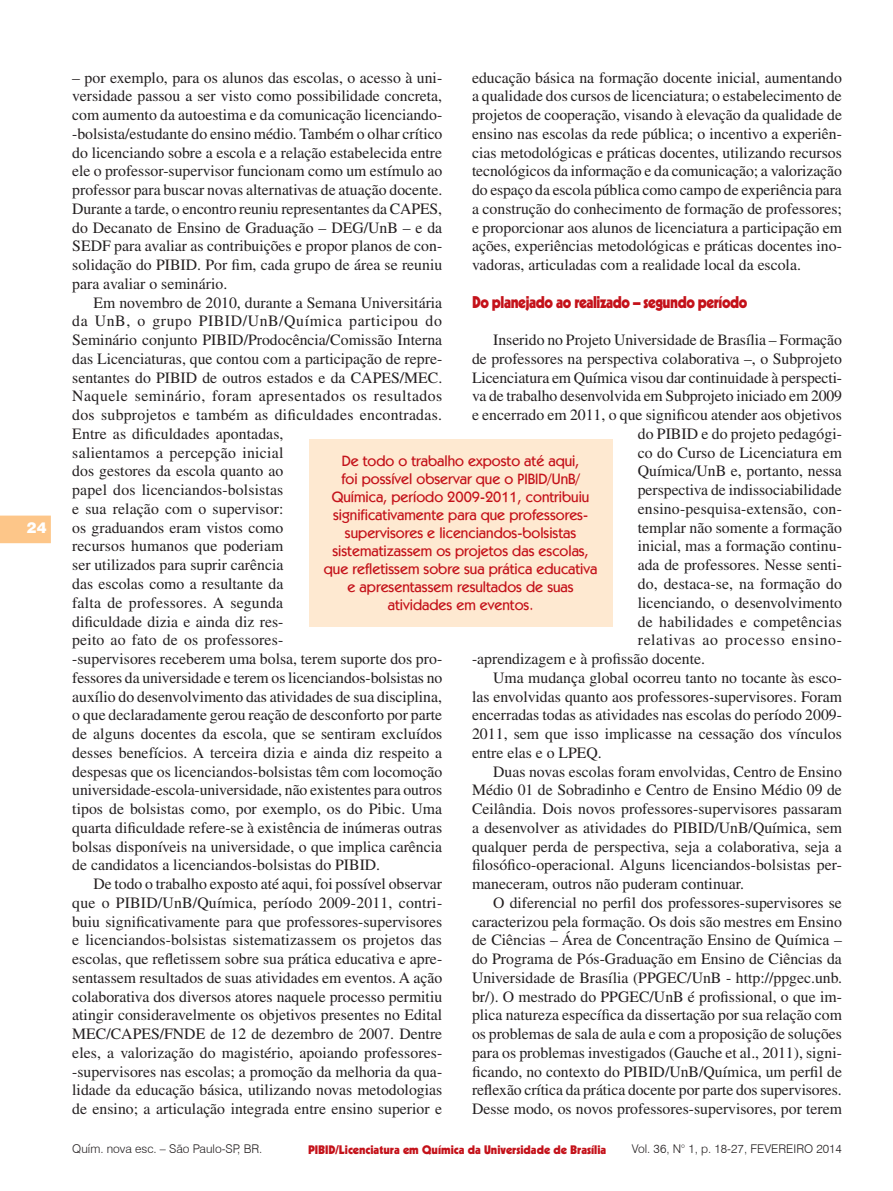
<style>
.page{position:relative;width:893px;height:1191px;background:#fff}
.page>*{position:absolute;margin:0;border:0;box-sizing:border-box;transform-origin:0 0}
.Seção{font:900 16.5px "Kabel";letter-spacing:-.03em;color:#c4121a;scale:.9 1}
.t1{font:15.75px/18.8px "Times";color:#231f20;text-align:justify}
.t2{font:15.75px "Times";letter-spacing:.04em;color:#231f20}
.Olho{font:500 15px/18px "Kabel IT Cby BT";color:#c4121a;text-align:center}
.t3{font:900 15px "Swiss 721 BT";color:#fff}
.t4{font:300 12px "Swiss 721 BT";color:#231f20}
.t5{font:900 12px "Kabel";color:#c4121a}
</style>
<div class="page">
<svg style="left:0;top:515px;width:51px;height:28px"></svg>
<div style="left:309px;top:439px;width:303px;height:187px;background:#fee9d1"></div>
<p class="t3" style="left:27px;top:518px;width:21px">24</p>
<p class="t1" style="left:72px;top:68px;width:372px">– por exemplo, para os alunos das escolas, o acesso à uni&shy;versidade passou a ser visto como possibilidade concreta, com aumento da autoestima e da comunicação licenciando--bolsista/estudante do ensino médio. Também o olhar crítico do licenciando sobre a escola e a relação estabelecida entre ele o professor-supervisor funcionam como um estímulo ao professor para buscar novas alternativas de atuação docente.<br>Durante a tarde, o encontro reuniu representantes da CAPES, do Decanato de Ensino de Graduação – DEG/UnB – e da SEDF para avaliar as contribuições e propor planos de con&shy;solidação do PIBID. Por fim, cada grupo de área se reuniu para avaliar o seminário.</p>
<p class="t1" style="left:72px;top:293px;width:372px;text-align:left;text-indent:21px">Em novembro de 2010, durante a Semana Universitária da UnB, o grupo PIBID/UnB/Química participou do Seminário conjunto PIBID/Prodocência/Comissão Interna das Licenciaturas, que contou com a participação de repre&shy;sentantes do PIBID de outros estados e da CAPES/MEC.<br>Naquele seminário, foram apresentados os resultados dos subprojetos e também as dificuldades encontradas.<br>Entre as dificuldades apontadas,<br>salientamos a percepção inicial<br>dos gestores da escola quanto ao<br>papel dos licenciandos-bolsistas<br>e sua relação com o supervisor:<br>os graduandos eram vistos como<br>recursos humanos que poderiam<br>ser utilizados para suprir carência<br>das escolas como a resultante da<br>falta de professores. A segunda<br>dificuldade dizia e ainda diz res-<br>peito ao fato de os professores-<br>-supervisores receberem uma bolsa, terem suporte dos pro&shy;fessores da universidade e terem os licenciandos-bolsistas no auxílio do desenvolvimento das atividades de sua disciplina, o que declaradamente gerou reação de desconforto por parte de alguns docentes da escola, que se sentiram excluídos desses benefícios. A terceira dizia e ainda diz respeito a despesas que os licenciandos-bolsistas têm com locomoção universidade-escola-universidade, não existentes para outros tipos de bolsistas como, por exemplo, os do Pibic. Uma quarta dificuldade refere-se à existência de inúmeras outras bolsas disponíveis na universidade, o que implica carência de candidatos a licenciandos-bolsistas do PIBID.</p>
<p class="t1" style="left:72px;top:874px;width:371px;text-indent:21px">De todo o trabalho exposto até aqui, foi possível observar que o PIBID/UnB/Química, período 2009-2011, contri&shy;buiu significativamente para que professores-supervisores e licenciandos-bolsistas sistematizassem os projetos das escolas, que refletissem sobre sua prática educativa e apre&shy;sentassem resultados de suas atividades em eventos. A ação colaborativa dos diversos atores naquele processo permitiu atingir consideravelmente os objetivos presentes no Edital MEC/CAPES/FNDE de 12 de dezembro de 2007. Dentre eles, a valorização do magistério, apoiando professores--supervisores nas escolas; a promoção da melhoria da qua&shy;lidade da educação básica, utilizando novas metodologias de ensino; a articulação integrada entre ensino superior e</p>
<p class="t1" style="left:472px;top:68px;width:371px">educação básica na formação docente inicial, aumentando a qualidade dos cursos de licenciatura; o estabelecimento de projetos de cooperação, visando à elevação da qualidade de ensino nas escolas da rede pública; o incentivo a experiên&shy;cias metodológicas e práticas docentes, utilizando recursos tecnológicos da informação e da comunicação; a valorização do espaço da escola pública como campo de experiência para a construção do conhecimento de formação de professores; e proporcionar aos alunos de licenciatura a participação em ações, experiências metodológicas e práticas docentes ino&shy;vadoras, articuladas com a realidade local da escola.</p>
<p class="Seção" style="left:472px;top:291px;width:307px">Do planejado ao realizado – segundo período</p>
<p class="t1" style="left:493px;top:330px;width:350px">Inserido no Projeto Universidade de Brasília – Formação</p>
<p class="t1" style="left:472px;top:349px;width:371px">de professores na perspectiva colaborativa –, o Subprojeto</p>
<p class="t1" style="left:472px;top:368px;width:371px">Licenciatura em Química visou dar continuidade à perspecti-</p>
<p class="t1" style="left:472px;top:387px;width:372px">va de trabalho desenvolvida em Subprojeto iniciado em 2009</p>
<p class="t1" style="left:472px;top:405px;width:371px">e encerrado em 2011, o que significou atender aos objetivos</p>
<p class="t1" style="left:638px;top:424px;width:206px">do PIBID e do projeto pedagógi-</p>
<p class="t1" style="left:638px;top:443px;width:206px">co do Curso de Licenciatura em</p>
<p class="t1" style="left:638px;top:462px;width:206px">Química/UnB e, portanto, nessa</p>
<p class="t1" style="left:638px;top:480px;width:205px">perspectiva de indissociabilidade</p>
<p class="t1" style="left:638px;top:499px;width:206px">ensino-pesquisa-extensão, con-</p>
<p class="t1" style="left:638px;top:518px;width:206px">templar não somente a formação</p>
<p class="t1" style="left:638px;top:537px;width:206px">inicial, mas a formação continu-</p>
<p class="t1" style="left:638px;top:555px;width:206px">ada de professores. Nesse senti-</p>
<p class="t1" style="left:638px;top:574px;width:206px">do, destaca-se, na formação do</p>
<p class="t1" style="left:638px;top:593px;width:206px">licenciando, o desenvolvimento</p>
<p class="t1" style="left:638px;top:612px;width:206px">de habilidades e competências</p>
<p class="t2" style="left:638px;top:631px;width:206px">relativas ao processo ensino-</p>
<p class="t1" style="left:472px;top:649px;width:235px">-aprendizagem e à profissão docente.</p>
<p class="t1" style="left:472px;top:668px;width:371px;text-indent:21px">Uma mudança global ocorreu tanto no tocante às esco&shy;las envolvidas quanto aos professores-supervisores. Foram encerradas todas as atividades nas escolas do período 2009- 2011, sem que isso implicasse na cessação dos vínculos entre elas e o LPEQ.</p>
<p class="t1" style="left:472px;top:762px;width:371px;text-indent:21px">Duas novas escolas foram envolvidas, Centro de Ensino Médio 01 de Sobradinho e Centro de Ensino Médio 09 de Ceilândia. Dois novos professores-supervisores passaram a desenvolver as atividades do PIBID/UnB/Química, sem qualquer perda de perspectiva, seja a colaborativa, seja a filosófico-operacional. Alguns licenciandos-bolsistas per&shy;maneceram, outros não puderam continuar.</p>
<p class="t1" style="left:472px;top:893px;width:371px;text-indent:21px">O diferencial no perfil dos professores-supervisores se caracterizou pela formação. Os dois são mestres em Ensino de Ciências – Área de Concentração Ensino de Química – do Programa de Pós-Graduação em Ensino de Ciências da Universidade de Brasília (PPGEC/UnB - http://ppgec.unb. br/). O mestrado do PPGEC/UnB é profissional, o que im&shy;plica natureza específica da dissertação por sua relação com os problemas de sala de aula e com a proposição de soluções para os problemas investigados (Gauche et al., 2011), signi&shy;ficando, no contexto do PIBID/UnB/Química, um perfil de reflexão crítica da prática docente por parte dos supervisores.<br>Desse modo, os novos professores-supervisores, por terem</p>
<p class="Olho" style="left:324px;top:452px;width:275px">De todo o trabalho exposto até aqui,<br>foi possível observar que o PIBID/UnB/ Química, período 2009-2011, contribuiu significativamente para que professores&shy;supervisores e licenciandos-bolsistas sistematizassem os projetos das escolas, que refletissem sobre sua prática educativa e apresentassem resultados de suas atividades em eventos.</p>
<p class="t4" style="left:72px;top:1141px;width:192px">Quím. nova esc. – São Paulo-SP, BR.</p>
<p class="t4" style="left:632px;top:1141px;width:212px">Vol. 36, N° 1, p. 18-27, FEVEREIRO 2014</p>
<p class="t5" style="left:308px;top:1141px;width:300px">PIBID/Licenciatura em Química da Universidade de Brasília</p>
</div>
